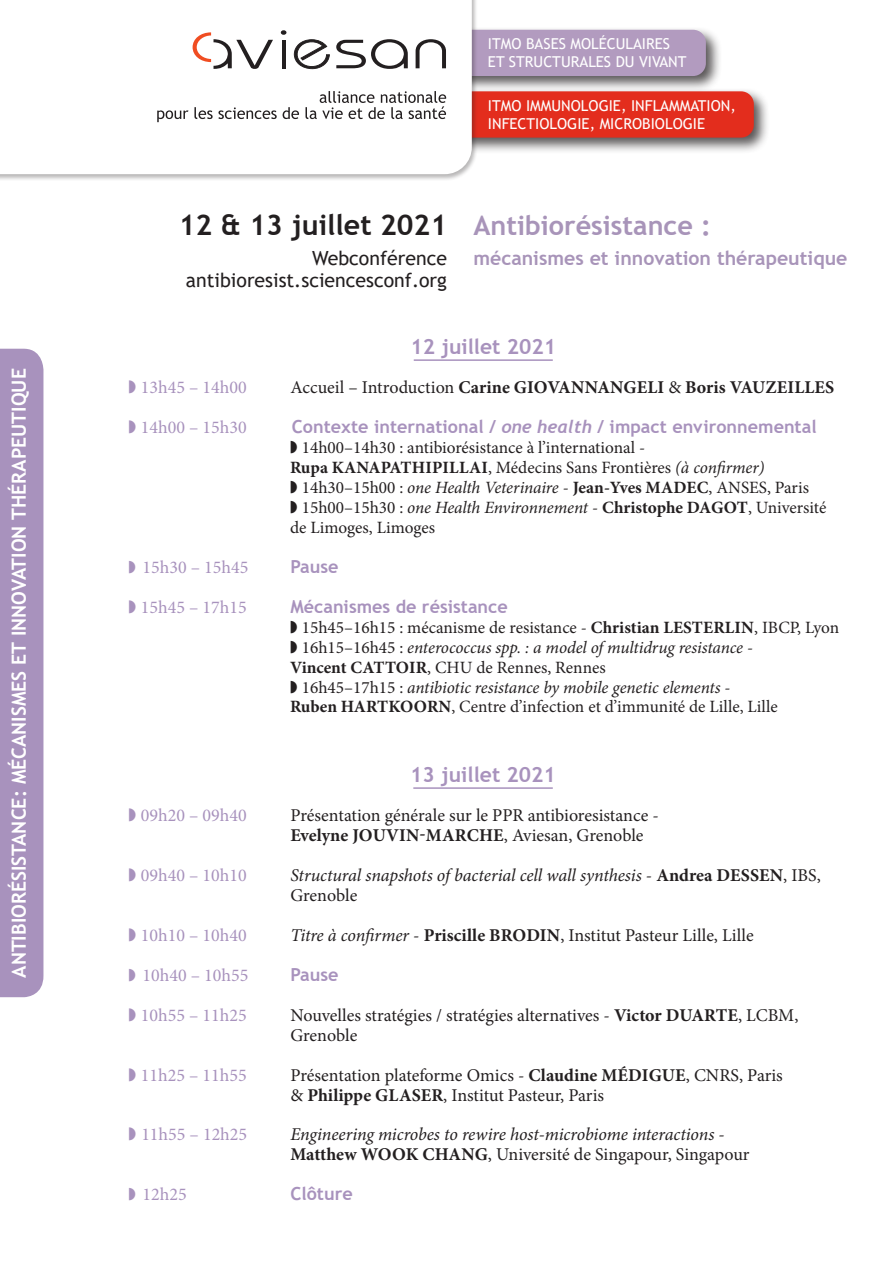
<style>
.page{position:relative;width:893px;height:1263px;background:#fff}
.page>*{position:absolute;margin:0;border:0;box-sizing:border-box;transform-origin:0 0}
.t1{font:700 28.5px "Trebuchet MS";color:#231f20}
.t2{font:700 27px "Trebuchet MS";color:#a894b9}
.t3{font:700 21px "Trebuchet MS";color:#a892bd}
.t4{font:700 19.5px "Trebuchet MS";color:#fff}
.t5{font:19.5px/22.5px "Trebuchet MS";color:#231f20;text-align:right}
.t6{font:700 19.5px "Trebuchet MS";color:#a894b9}
.t7{font:18px/20px "Minion Pro";letter-spacing:-.005em;color:#231f20}
.t8{font:italic 18px/20px "Minion Pro";letter-spacing:-.01em;color:#231f20}
.t9{font:18px "Minion Pro";color:#a892bd}
.t10{font:700 18px "Trebuchet MS";color:#a892bd}
.t11{font:700 18px "Minion Pro";letter-spacing:.01em;color:#231f20}
.t12{font:17.25px/20px "Minion Pro";color:#231f20}
.t13{font:15px/18px "Trebuchet MS";color:#fff}
.s1{font-weight:400}
.s2{font-family:"Trebuchet";font-style:italic}
.s3{font-weight:700}
.s4{font-style:italic}
.s5{font-style:normal}
.s6{font-weight:700;font-style:normal}
</style>
<div class="page">
<div style="left:0;top:349px;width:43px;height:648px;background:#a892bd"></div>
<div style="left:383px;top:88px;width:387px;height:66px;background:#231f20;opacity:.75"></div>
<div style="left:387px;top:91px;width:367px;height:47px;background:#e32d1d;border-radius:13px"></div>
<div style="left:349px;top:26px;width:373px;height:66px;background:#231f20;opacity:.75"></div>
<div style="left:353px;top:30px;width:353px;height:46px;background:#b29bbf;border-radius:13px"></div>
<div style="left:0;top:0;width:478px;height:182px;background:#231f20;opacity:.32"></div>
<svg style="left:0;top:0;width:472px;height:176px"></svg>
<svg style="left:156px;top:4px;width:291px;height:118px"></svg>
<hr style="left:413px;top:787px;width:140px;height:2px;background:#a892bd">
<hr style="left:414px;top:359px;width:139px;height:2px;background:#a892bd">
<p class="t13" style="left:488px;top:35px;width:200px">ITMO BASES MOLÉCULAIRES<br>ET STRUCTURALES DU VIVANT</p>
<p class="t13" style="left:488px;top:96px;width:249px">ITMO IMMUNOLOGIE, INFLAMMATION,<br>INFECTIOLOGIE, MICROBIOLOGIE</p>
<h1 class="t1" style="left:179px;top:207px;width:270px">12 &amp; 13 juillet 2021</h1>
<p class="t5" style="left:186px;top:246px;width:263px">Webconférence antibioresist.sciencesconf.org</p>
<h2 class="t2" style="left:473px;top:209px;width:239px">Antibiorésistance :</h2>
<p class="t6" style="left:473px;top:246px;width:376px">mécanismes et innovation thérapeutique</p>
<p class="t3" style="left:410px;top:333px;width:147px">12 juillet 2021</p>
<p class="t4" style="left:7px;top:978px;width:611px;rotate:-90deg">ANTIBIORÉSISTANCE: MÉCANISMES ET INNOVATION THÉRAPEUTIQUE</p>
<p class="t9" style="left:128px;top:375px;width:120px">◗ 13h45 – 14h00</p>
<p class="t11" style="left:290px;top:375px;width:545px"><span class="s1">Accueil – Introduction</span> Carine GIOVANNANGELI <span class="s1">&amp;</span> Boris VAUZEILLES</p>
<p class="t9" style="left:128px;top:415px;width:120px">◗ 14h00 – 15h30</p>
<p class="t10" style="left:292px;top:415px;width:526px">Contexte international / <span class="s2">one health</span> / impact environnemental</p>
<p class="t12" style="left:290px;top:438px;width:538px">◗ 14h00–14h30 : antibiorésistance à l’international -<br><span class="s3">Rupa KANAPATHIPILLAI</span>, Médecins Sans Frontières <span class="s4">(à confirmer)<br></span>◗ 14h30–15h00 : <span class="s4">one Health Veterinaire</span> - <span class="s3">Jean-Yves MADEC</span>, ANSES, Paris<br>◗ 15h00–15h30 : <span class="s4">one Health Environnement</span> - <span class="s3">Christophe DAGOT</span>, Université de Limoges, Limoges</p>
<p class="t9" style="left:128px;top:555px;width:121px">◗ 15h30 – 15h45</p>
<p class="t10" style="left:290px;top:555px;width:50px">Pause</p>
<p class="t9" style="left:128px;top:595px;width:120px">◗ 15h45 – 17h15</p>
<p class="t10" style="left:290px;top:595px;width:219px">Mécanismes de résistance</p>
<p class="t12" style="left:290px;top:617px;width:551px">◗ 15h45–16h15 : mécanisme de resistance - <span class="s3">Christian LESTERLIN</span>, IBCP, Lyon ◗ 16h15–16h45 : <span class="s4">enterococcus spp. : a model of multidrug resistance</span> -<br><span class="s3">Vincent CATTOIR</span>, CHU de Rennes, Rennes<br>◗ 16h45–17h15 : <span class="s4">antibiotic resistance by mobile genetic elements</span> -<br><span class="s3">Ruben HARTKOORN</span>, Centre d’infection et d’immunité de Lille, Lille</p>
<p class="t3" style="left:410px;top:761px;width:147px">13 juillet 2021</p>
<p class="t9" style="left:128px;top:803px;width:120px">◗ 09h20 – 09h40</p>
<p class="t7" style="left:290px;top:805px;width:370px">Présentation générale sur le PPR antibioresistance -<br><span class="s3">Evelyne JOUVIN-MARCHE</span>, Aviesan, Grenoble</p>
<p class="t9" style="left:128px;top:863px;width:120px">◗ 09h40 – 10h10</p>
<p class="t8" style="left:290px;top:865px;width:532px">Structural snapshots of bacterial cell wall synthesis <span class="s5">-</span> <span class="s6">Andrea DESSEN</span><span class="s5">, IBS,<br>Grenoble</span></p>
<p class="t9" style="left:128px;top:923px;width:120px">◗ 10h10 – 10h40</p>
<p class="t7" style="left:290px;top:925px;width:465px"><span class="s4">Titre à confirmer</span> - <span class="s3">Priscille BRODIN</span>, Institut Pasteur Lille, Lille</p>
<p class="t9" style="left:128px;top:963px;width:121px">◗ 10h40 – 10h55</p>
<p class="t10" style="left:290px;top:963px;width:50px">Pause</p>
<p class="t9" style="left:128px;top:1003px;width:120px">◗ 10h55 – 11h25</p>
<p class="t7" style="left:290px;top:1005px;width:509px">Nouvelles stratégies / stratégies alternatives - <span class="s3">Victor DUARTE</span>, LCBM,<br>Grenoble</p>
<p class="t9" style="left:128px;top:1063px;width:120px">◗ 11h25 – 11h55</p>
<p class="t7" style="left:290px;top:1065px;width:494px">Présentation plateforme Omics - <span class="s3">Claudine MÉDIGUE</span>, CNRS, Paris &amp; <span class="s3">Philippe GLASER</span>, Institut Pasteur, Paris</p>
<p class="t9" style="left:128px;top:1122px;width:120px">◗ 11h55 – 12h25</p>
<p class="t8" style="left:290px;top:1125px;width:461px">Engineering microbes to rewire host-microbiome interactions <span class="s5">-<br></span><span class="s6">Matthew WOOK CHANG</span><span class="s5">, Université de Singapour, Singapour</span></p>
<p class="t9" style="left:128px;top:1182px;width:60px">◗ 12h25</p>
<p class="t10" style="left:290px;top:1182px;width:64px">Clôture</p>
</div>
